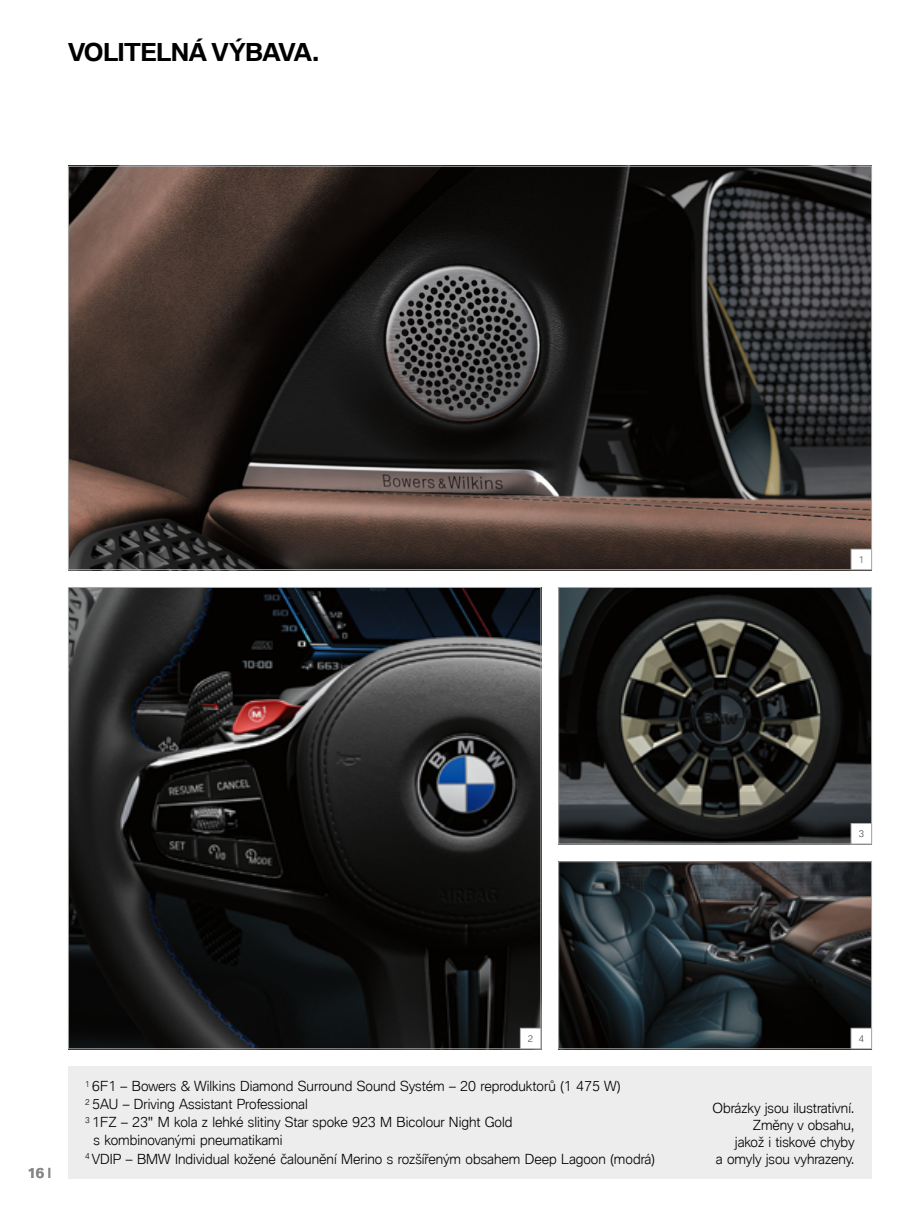
<style>
.page{position:relative;width:923px;height:1221px;background:#fff}
.page>*{position:absolute;margin:0;border:0;box-sizing:border-box;transform-origin:0 0}
.t1{font:700 24px "BMW Type Global Pro";letter-spacing:-.03em;color:#000}
.t2{font:300 13.5px/17px "BMW Type Global Pro";color:#000;text-align:right}
.t3{font:700 13.5px "BMW Type Global Pro";color:#878787}
.t4{font:300 9px "BMW Type Global Pro";color:#4a4a49}
</style>
<div class="page">
<img style="left:70px;top:168px;width:800px;height:400px">
<div style="left:851px;top:549px;width:20px;height:20px;background:#fff"></div>
<div style="left:850px;top:549px;width:22px;height:21px;border:1px solid #a8a8a7"></div>
<img style="left:70px;top:589px;width:469px;height:458px">
<div style="left:520px;top:1028px;width:21px;height:20px;background:#fff"></div>
<div style="left:520px;top:1027px;width:21px;height:22px;border:1px solid #a8a8a7"></div>
<img style="left:560px;top:589px;width:310px;height:253px">
<div style="left:558px;top:587px;width:314px;height:257px;border:1px solid #a8a8a7"></div>
<div style="left:851px;top:823px;width:20px;height:20px;background:#fff"></div>
<div style="left:850px;top:823px;width:22px;height:21px;border:1px solid #a8a8a7"></div>
<img style="left:560px;top:863px;width:310px;height:184px">
<div style="left:558px;top:861px;width:314px;height:188px;border:1px solid #a8a8a7"></div>
<div style="left:851px;top:1028px;width:20px;height:20px;background:#fff"></div>
<div style="left:850px;top:1027px;width:22px;height:22px;border:1px solid #a8a8a7"></div>
<div style="left:68px;top:1066px;width:804px;height:112px;background:#ededed"></div>
<h1 class="t1" style="left:68px;top:38px;width:253px">VOLITELNÁ VÝBAVA.</h1>
<p class="t4" style="left:858px;top:553px;width:7px">1</p>
<p class="t4" style="left:858px;top:827px;width:7px">3</p>
<p class="t3" style="left:27px;top:1165px;width:25px">16 |</p>
<p class="t4" style="left:528px;top:1032px;width:7px">2</p>
<p class="t2" style="left:85px;top:1078px;width:537px"><sup>1</sup> 6F1 – Bowers &amp; Wilkins Diamond Surround Sound Systém – 20 reproduktorů (1 475 W)</p>
<p class="t2" style="left:85px;top:1096px;width:224px"><sup>2</sup> 5AU – Driving Assistant Professional</p>
<p class="t2" style="left:85px;top:1114px;width:429px"><sup>3</sup> 1FZ – 23" M kola z lehké slitiny Star spoke 923 M Bicolour Night Gold</p>
<p class="t2" style="left:94px;top:1132px;width:190px">s kombinovanými pneumatikami</p>
<p class="t2" style="left:85px;top:1150px;width:571px"><sup>4</sup> VDIP – BMW Individual kožené čalounění Merino s rozšířeným obsahem Deep Lagoon (modrá)</p>
<p class="t4" style="left:858px;top:1032px;width:7px">4</p>
<p class="t2" style="left:712px;top:1099px;width:143px">Obrázky jsou ilustrativní.<br>Změny v obsahu,<br>jakož i tiskové chyby<br>a omyly jsou vyhrazeny.</p>
</div>
